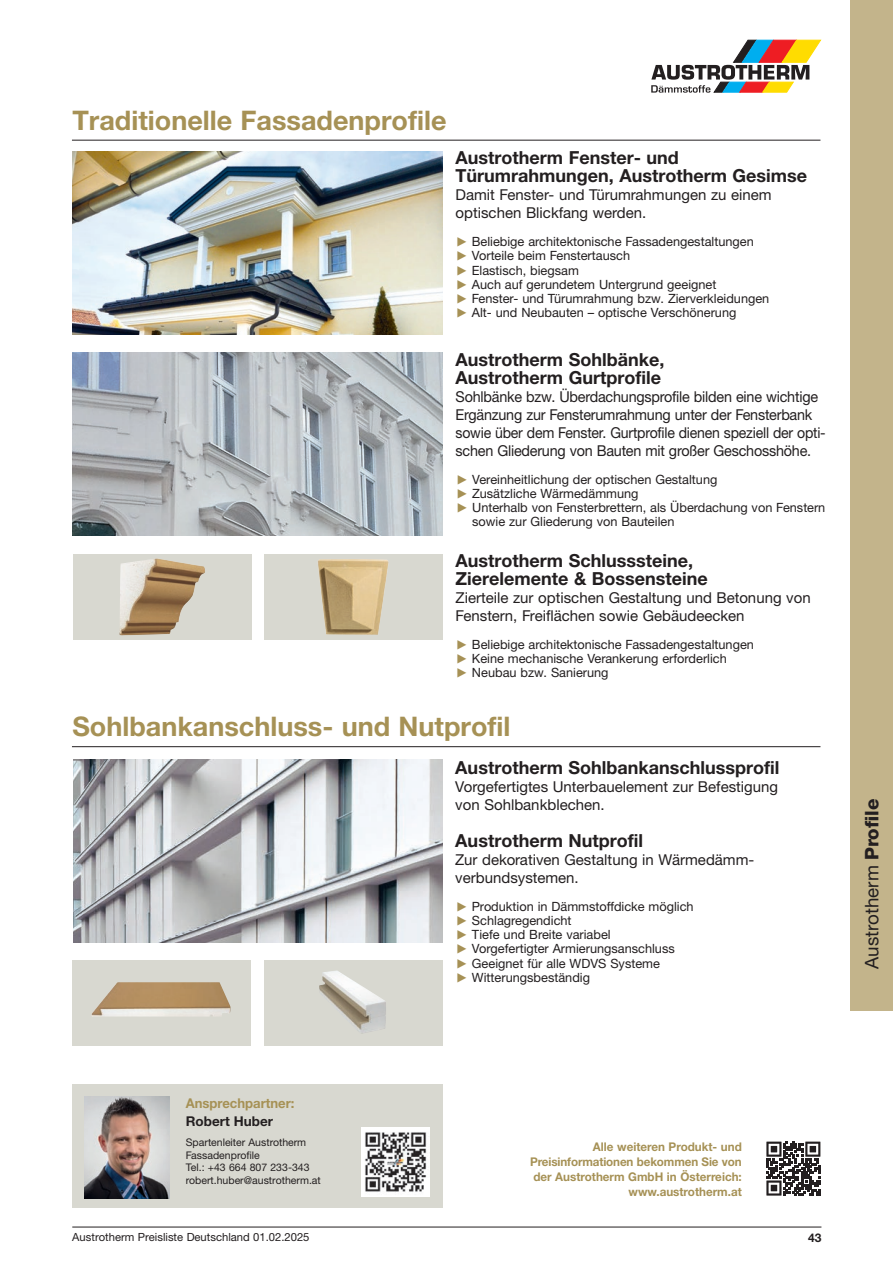
<style>
.page{position:relative;width:893px;height:1263px;background:#fff}
.page>*{position:absolute;margin:0;border:0;box-sizing:border-box;transform-origin:0 0}
.t1{font:700 27px "Helvetica Neue LTW1 G";color:#a69155}
.t2{font:18.75px "Helvetica Neue LTW1 G";color:#231f20}
.t3{font:700 18px/18px "Helvetica Neue LTW1 G";color:#231f20}
.t4{font:15px/18px "Helvetica Neue LTW1 G";color:#231f20}
.t5{font:15px/18px "Helvetica Neue LTW1 G";color:#231f20;scale:.96 1}
.t6{font:700 13.5px "Helvetica Neue LT Std";color:#a69155}
.t7{font:700 13.5px "Helvetica Neue LTW1 G";color:#231f20}
.Copy{font:12.75px/14.2px "Helvetica Neue LTW1 G";color:#231f20}
.t8{font:12.75px "Helvetica Neue LT Std";color:#231f20}
.t9{font:700 12px/15px "Helvetica Neue LT Std";color:#a69155;text-align:right}
.t10{font:700 12px "Helvetica Neue LTW1 G";color:#231f20}
.t11{font:11.25px "Helvetica Neue LTW1 G";color:#231f20}
.t12{font:10.5px/12.8px "Helvetica Neue LTW1 G";color:#231f20}
.s1{font-family:"Scala Sans Pro";color:#a69155}
.s2{font-weight:800}
</style>
<div class="page">
<hr style="left:72px;top:1227px;width:749px;height:1px;background:#231f20">
<svg style="left:651px;top:40px;width:170px;height:53px"></svg>
<div style="left:850px;top:0;width:43px;height:1010px;background:#c3b48b"></div>
<hr style="left:72px;top:140px;width:748px;height:1px;background:#231f20">
<img style="left:73px;top:152px;width:369px;height:182px">
<hr style="left:72px;top:746px;width:748px;height:1px;background:#231f20">
<img style="left:73px;top:760px;width:369px;height:182px">
<div style="left:264px;top:960px;width:178px;height:85px;background:#d8d8d0"></div>
<img style="left:319px;top:970px;width:67px;height:64px">
<div style="left:72px;top:960px;width:179px;height:85px;background:#d8d8d0"></div>
<img style="left:92px;top:982px;width:139px;height:34px">
<svg style="left:766px;top:1141px;width:54px;height:54px"></svg>
<img style="left:72px;top:353px;width:370px;height:183px">
<div style="left:73px;top:554px;width:179px;height:85px;background:#d8d8d0"></div>
<img style="left:120px;top:558px;width:85px;height:77px">
<div style="left:264px;top:554px;width:178px;height:85px;background:#d8d8d0"></div>
<img style="left:318px;top:559px;width:71px;height:76px">
<div style="left:72px;top:1084px;width:370px;height:124px;background:#d8d8d0"></div>
<img style="left:84px;top:1096px;width:85px;height:102px">
<img style="left:361px;top:1127px;width:69px;height:69px">
<p class="t1" style="left:72px;top:104px;width:376px">Traditionelle Fassadenprofile</p>
<p class="t3" style="left:456px;top:148px;width:353px">Austrotherm Fenster- und<br>Türumrahmungen, Austrotherm Gesimse</p>
<p class="t4" style="left:456px;top:186px;width:318px">Damit Fenster- und Türumrahmungen zu einem optischen Blickfang werden.</p>
<p class="Copy" style="left:455px;top:234px;width:300px"><span class="s1">▶</span> Beliebige architektonische Fassadengestaltungen</p>
<p class="Copy" style="left:455px;top:249px;width:176px"><span class="s1">▶</span> Vorteile beim Fenstertausch</p>
<p class="Copy" style="left:455px;top:263px;width:125px"><span class="s1">▶</span> Elastisch, biegsam</p>
<p class="Copy" style="left:455px;top:277px;width:316px"><span class="s1">▶</span> Auch auf gerundetem Untergrund geeignet<br><span class="s1">▶</span> Fenster- und Türumrahmung bzw. Zierverkleidungen</p>
<p class="Copy" style="left:455px;top:306px;width:283px"><span class="s1">▶</span> Alt- und Neubauten – optische Verschönerung</p>
<p class="t3" style="left:456px;top:350px;width:210px">Austrotherm Sohlbänke,<br>Austrotherm Gurtprofile</p>
<p class="t5" style="left:456px;top:387px;width:387px">Sohlbänke bzw. Überdachungsprofile bilden eine wichtige Ergänzung zur Fensterumrahmung unter der Fensterbank sowie über dem Fenster. Gurtprofile dienen speziell der opti&shy;schen Gliederung von Bauten mit großer Geschosshöhe.</p>
<p class="Copy" style="left:456px;top:472px;width:263px"><span class="s1">▶</span> Vereinheitlichung der optischen Gestaltung</p>
<p class="Copy" style="left:456px;top:486px;width:185px"><span class="s1">▶</span> Zusätzliche Wärmedämmung</p>
<p class="Copy" style="left:456px;top:500px;width:371px"><span class="s1">▶</span> Unterhalb von Fensterbrettern, als Überdachung von Fenstern</p>
<p class="Copy" style="left:472px;top:515px;width:204px">sowie zur Gliederung von Bauteilen</p>
<p class="t3" style="left:456px;top:551px;width:254px">Austrotherm Schlusssteine,<br>Zierelemente &amp; Bossensteine</p>
<p class="t4" style="left:456px;top:588px;width:357px">Zierteile zur optischen Gestaltung und Betonung von<br>Fenstern, Freiflächen sowie Gebäudeecken</p>
<p class="Copy" style="left:455px;top:637px;width:300px"><span class="s1">▶</span> Beliebige architektonische Fassadengestaltungen</p>
<p class="Copy" style="left:455px;top:651px;width:273px"><span class="s1">▶</span> Keine mechanische Verankerung erforderlich</p>
<p class="Copy" style="left:455px;top:665px;width:155px"><span class="s1">▶</span> Neubau bzw. Sanierung</p>
<p class="t1" style="left:72px;top:710px;width:439px">Sohlbankanschluss- und Nutprofil</p>
<p class="t3" style="left:455px;top:758px;width:326px">Austrotherm Sohlbankanschlussprofil</p>
<p class="t4" style="left:455px;top:777px;width:324px">Vorgefertigtes Unterbauelement zur Befestigung von Sohlbankblechen.</p>
<p class="t3" style="left:455px;top:831px;width:189px">Austrotherm Nutprofil</p>
<p class="t4" style="left:455px;top:850px;width:299px">Zur dekorativen Gestaltung in Wärmedämm&shy;verbundsystemen.</p>
<p class="Copy" style="left:455px;top:899px;width:240px"><span class="s1">▶</span> Produktion in Dämmstoffdicke möglich</p>
<p class="Copy" style="left:455px;top:913px;width:118px"><span class="s1">▶</span> Schlagregendicht</p>
<p class="Copy" style="left:455px;top:927px;width:157px"><span class="s1">▶</span> Tiefe und Breite variabel</p>
<p class="Copy" style="left:455px;top:942px;width:221px"><span class="s1">▶</span> Vorgefertigter Armierungsanschluss</p>
<p class="t8" style="left:455px;top:955px;width:206px"><span class="s1">▶</span> Geeignet für alle WDVS Systeme</p>
<p class="t8" style="left:455px;top:970px;width:136px"><span class="s1">▶</span> Witterungsbeständig</p>
<p class="t2" style="left:860px;top:969px;width:171px;rotate:-90deg">Austrotherm <span class="s2">Profile</span></p>
<p class="t6" style="left:186px;top:1095px;width:110px">Ansprechpartner:</p>
<p class="t7" style="left:186px;top:1112px;width:89px">Robert Huber</p>
<p class="t12" style="left:186px;top:1136px;width:122px">Spartenleiter Austrotherm<br>Fassadenprofile</p>
<p class="t12" style="left:186px;top:1161px;width:125px">Tel.: +43 664 807 233-343</p>
<p class="t12" style="left:186px;top:1174px;width:137px">robert.huber@austrotherm.at</p>
<p class="t9" style="left:530px;top:1139px;width:213px">Alle weiteren Produkt- und<br>Preisinformationen bekommen Sie von der Austrotherm GmbH in Österreich: www.austrotherm.at</p>
<p class="t11" style="left:72px;top:1230px;width:239px">Austrotherm Preisliste Deutschland 01.02.2025</p>
<p class="t10" style="left:808px;top:1230px;width:15px">43</p>
</div>
